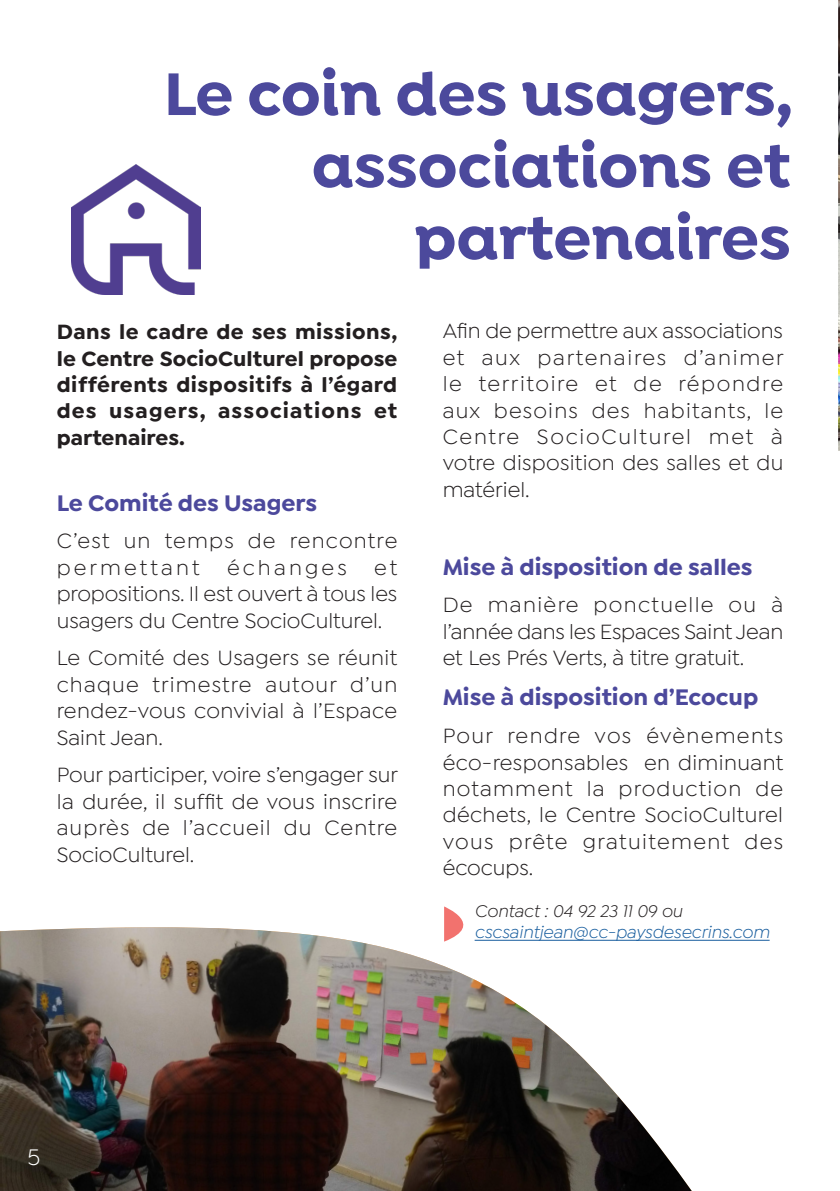
<style>
.page{position:relative;width:840px;height:1191px;background:#fff}
.page>*{position:absolute;margin:0;border:0;box-sizing:border-box;transform-origin:0 0}
.Sous-titre_vert_just{font:700 64px/72px "Isidora Alt";color:#4c499c;text-align:right}
.Sous-titre_vert_just-2{font:700 24px "Isidora Sans";color:#4c499c}
.Sous-titre_vert_just-3{font:24px "Isidora Sans";color:#fff}
.Sous-titre_vert_just-4{font:22px/26.4px "Isidora Sans";color:#231f20;text-align:justify}
.Sous-titre_vert_just-5{font:700 22px/26.4px "Isidora Sans";letter-spacing:.03em;color:#231f20;text-align:justify}
.Sous-titre_vert_just-6{font:italic 18px/21.6px "Isidora Sans";color:#175d9e}
.s1{color:#231f20}
</style>
<div class="page">
<hr style="left:474px;top:939px;width:295px;height:1px;background:#175d9e">
<svg style="left:444px;top:906px;width:19px;height:16px"></svg>
<img style="left:838px;top:0;width:1px;height:451px">
<img style="left:0;top:927px;width:691px;height:264px">
<img style="left:72px;top:164px;width:128px;height:130px">
<p class="Sous-titre_vert_just" style="left:164px;top:60px;width:630px">Le coin des usagers, associations et partenaires</p>
<p class="Sous-titre_vert_just-5" style="left:57px;top:319px;width:342px">Dans le cadre de ses missions, le Centre SocioCulturel propose différents dispositifs à l’égard des usagers, associations et partenaires.</p>
<p class="Sous-titre_vert_just-2" style="left:57px;top:488px;width:262px">Le Comité des Usagers</p>
<p class="Sous-titre_vert_just-4" style="left:57px;top:528px;width:342px">C’est un temps de rencontre permettant échanges et propositions. Il est ouvert à tous les usagers du Centre SocioCulturel.</p>
<p class="Sous-titre_vert_just-4" style="left:57px;top:645px;width:342px">Le Comité des Usagers se réunit chaque trimestre autour d’un rendez-vous convivial à l’Espace Saint Jean.</p>
<p class="Sous-titre_vert_just-4" style="left:57px;top:762px;width:342px">Pour participer, voire s’engager sur la durée, il suffit de vous inscrire auprès de l’accueil du Centre SocioCulturel.</p>
<p class="Sous-titre_vert_just-4" style="left:442px;top:318px;width:342px">Afin de permettre aux associations et aux partenaires d’animer le territoire et de répondre aux besoins des habitants, le Centre SocioCulturel met à votre disposition des salles et du matériel.</p>
<p class="Sous-titre_vert_just-2" style="left:442px;top:552px;width:311px">Mise à disposition de salles</p>
<p class="Sous-titre_vert_just-4" style="left:442px;top:592px;width:342px">De manière ponctuelle ou à l’année dans les Espaces Saint Jean et Les Prés Verts, à titre gratuit.</p>
<p class="Sous-titre_vert_just-2" style="left:442px;top:682px;width:317px">Mise à disposition d’Ecocup</p>
<p class="Sous-titre_vert_just-4" style="left:442px;top:722px;width:342px">Pour rendre vos évènements éco-responsables en diminuant notamment la production de déchets, le Centre SocioCulturel vous prête gratuitement des écocups.</p>
<p class="Sous-titre_vert_just-6" style="left:474px;top:900px;width:296px"><span class="s1">Contact : 04 92 23 11 09 ou </span>cscsaintjean@cc-paysdesecrins.com</p>
<p class="Sous-titre_vert_just-3" style="left:28px;top:1144px;width:14px">5</p>
</div>
